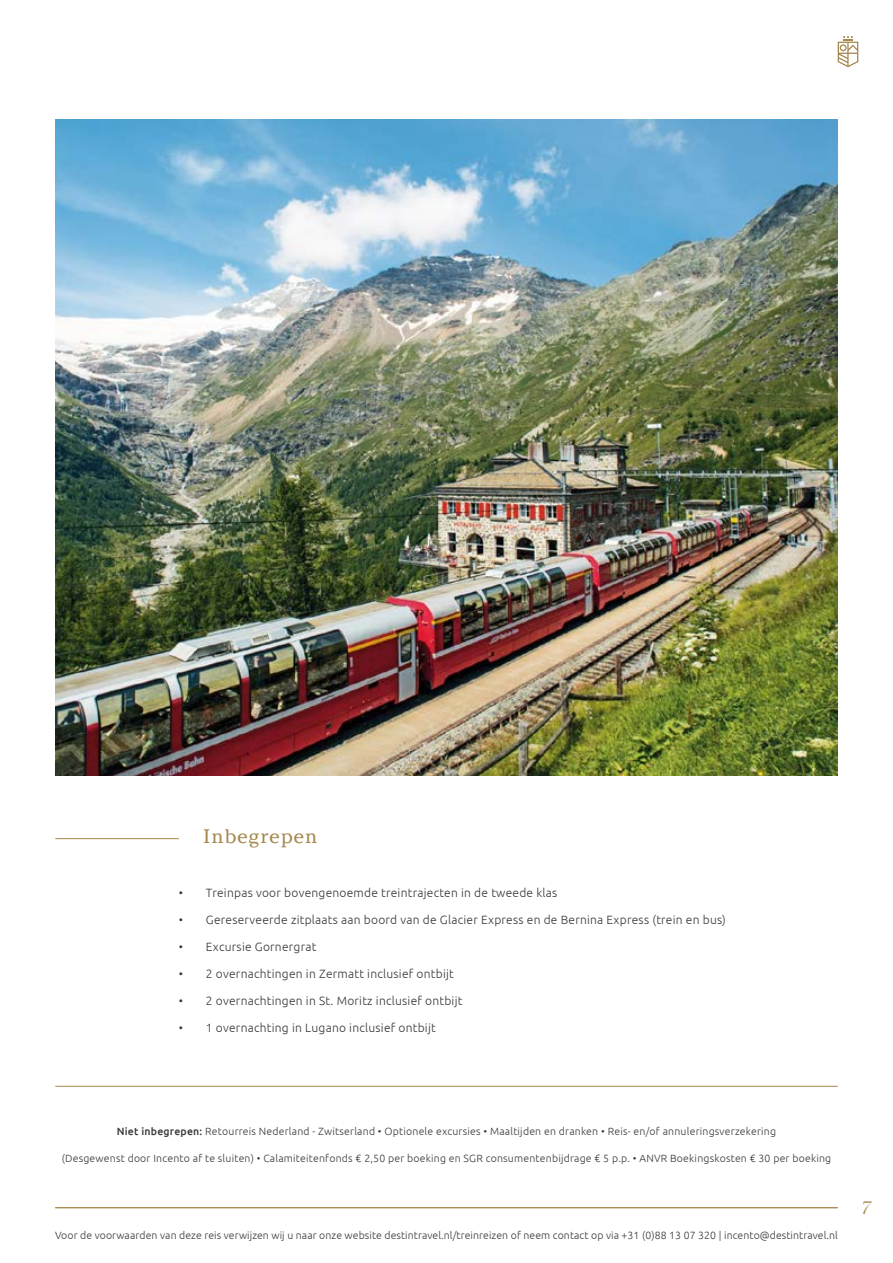
<style>
.page{position:relative;width:893px;height:1263px;background:#fff}
.page>*{position:absolute;margin:0;border:0;box-sizing:border-box;transform-origin:0 0}
.t1{font:19.5px "Argesta Text";letter-spacing:.02em;color:#a5884e}
.t2{font:italic 18px "Argesta Hairline";color:#a5884e}
.t3{font:300 12px "Ubuntu";letter-spacing:.02em;color:#383837}
.t4{font:300 10.5px "Ubuntu";letter-spacing:.02em;color:#383837}
.s1{font-weight:500}
</style>
<div class="page">
<svg style="left:838px;top:36px;width:20px;height:31px"></svg>
<hr style="left:55px;top:1207px;width:783px;height:1px;background:#a5884e">
<hr style="left:55px;top:1086px;width:783px;height:1px;background:#a5884e">
<hr style="left:55px;top:838px;width:124px;height:1px;background:#a5884e">
<img style="left:55px;top:120px;width:783px;height:655px">
<h1 class="t1" style="left:203px;top:824px;width:117px">Inbegrepen</h1>
<p class="t3" style="left:179px;top:885px;width:380px">• Treinpas voor bovengenoemde treintrajecten in de tweede klas</p>
<p class="t3" style="left:179px;top:912px;width:548px">• Gereserveerde zitplaats aan boord van de Glacier Express en de Bernina Express (trein en bus)</p>
<p class="t3" style="left:179px;top:939px;width:139px">• Excursie Gornergrat</p>
<p class="t3" style="left:179px;top:966px;width:276px">• 2 overnachtingen in Zermatt inclusief ontbijt</p>
<p class="t3" style="left:179px;top:993px;width:285px">• 2 overnachtingen in St. Moritz inclusief ontbijt</p>
<p class="t3" style="left:179px;top:1020px;width:258px">• 1 overnachting in Lugano inclusief ontbijt</p>
<p class="t4" style="left:117px;top:1125px;width:661px"><span class="s1">Niet inbegrepen:</span> Retourreis Nederland - Zwitserland • Optionele excursies • Maaltijden en dranken • Reis- en/of annuleringsverzekering</p>
<p class="t4" style="left:62px;top:1152px;width:771px">(Desgewenst door Incento af te sluiten) • Calamiteitenfonds € 2,50 per boeking en SGR consumentenbijdrage € 5 p.p. • ANVR Boekingskosten € 30 per boeking</p>
<p class="t4" style="left:55px;top:1229px;width:784px">Voor de voorwaarden van deze reis verwijzen wij u naar onze website destintravel.nl/treinreizen of neem contact op via +31 (0)88 13 07 320 | incento@destintravel.nl</p>
<h2 class="t2" style="left:860px;top:1197px;width:12px">7</h2>
</div>
